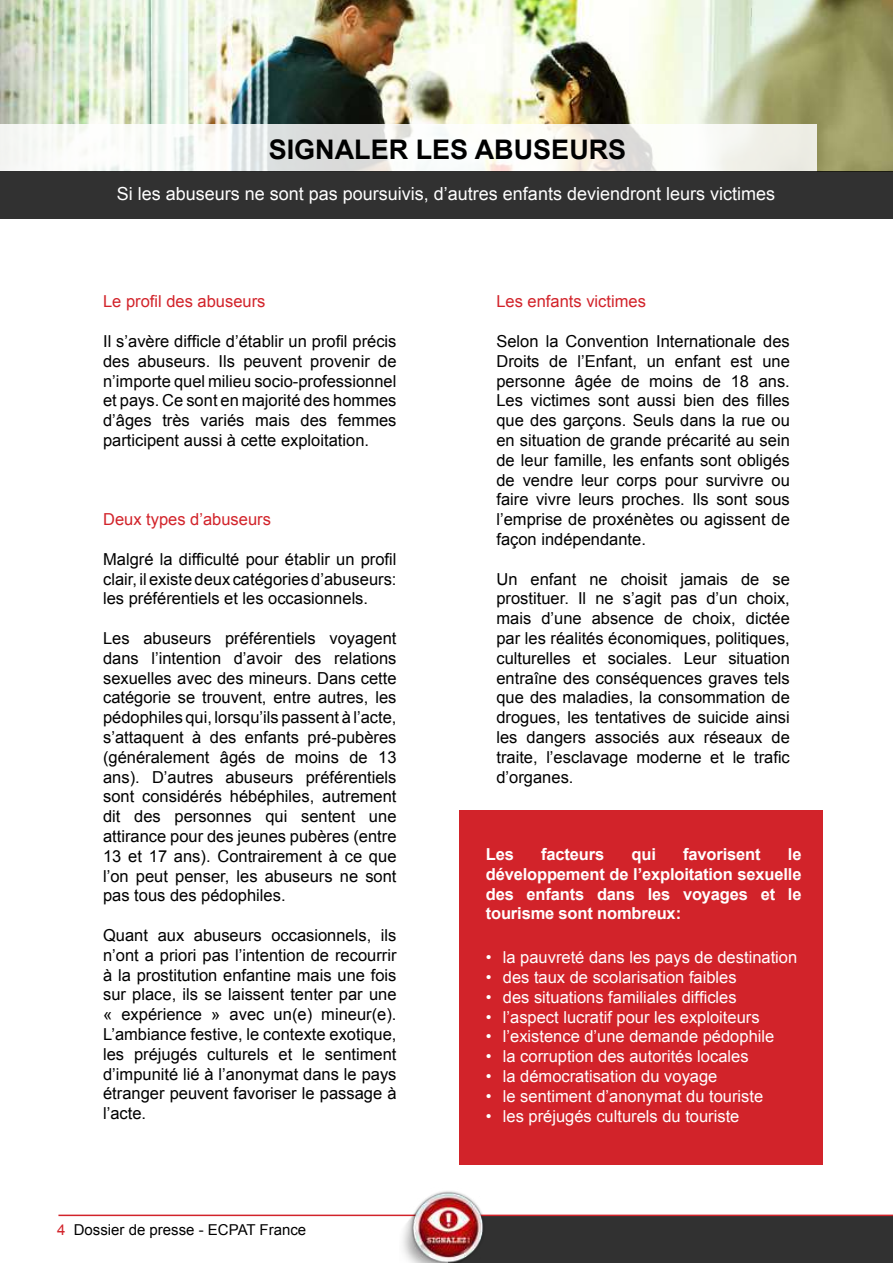
<style>
.page{position:relative;width:893px;height:1263px;background:#fff}
.page>*{position:absolute;margin:0;border:0;box-sizing:border-box;transform-origin:0 0}
.t1{font:700 27px "Arial";color:#000}
.t2{font:18px "Arial";color:#fff}
.t3{font:16.5px/19.8px "Arial";color:#000;text-align:justify}
.t4{font:16.5px "Arial";color:#fff}
.t5{font:700 16.5px/19.8px "Arial";letter-spacing:-.01em;color:#fff;text-align:justify}
.t6{font:16.5px "Arial";color:#d2232a}
.t7{font:15px "Arial";color:#000}
.s1{color:#d2232a}
</style>
<div class="page">
<img style="left:0;top:0;width:893px;height:171px">
<svg style="left:0;top:124px;width:816px;height:47px;fill:#f7f8f5"></svg>
<div style="left:0;top:171px;width:893px;height:48px;background:#313131"></div>
<div style="left:448px;top:1216px;width:445px;height:47px;background:#313131"></div>
<hr style="left:58px;top:1214px;width:835px;height:2px;background:#d2232a">
<img style="left:400px;top:1191px;width:88px;height:72px">
<div style="left:459px;top:810px;width:364px;height:354px;background:#d2232a"></div>
<h1 class="t1" style="left:269px;top:131px;width:356px">Signaler les abuseurs</h1>
<p class="t2" style="left:117px;top:182px;width:660px">Si les abuseurs ne sont pas poursuivis, d’autres enfants deviendront leurs victimes</p>
<p class="t6" style="left:103px;top:291px;width:164px">Le profil des abuseurs</p>
<p class="t3" style="left:103px;top:331px;width:295px">Il s’avère difficle d’établir un profil précis des abuseurs. Ils peuvent provenir de n’importe quel milieu socio-professionnel et pays. Ce sont en majorité des hommes d’âges très variés mais des femmes participent aussi à cette exploitation.</p>
<p class="t6" style="left:103px;top:509px;width:169px">Deux types d’abuseurs</p>
<p class="t3" style="left:103px;top:549px;width:295px">Malgré la difficulté pour établir un profil clair, il existe deux catégories d’abuseurs: les préférentiels et les occasionnels.</p>
<p class="t3" style="left:103px;top:628px;width:295px">Les abuseurs préférentiels voyagent dans l’intention d’avoir des relations sexuelles avec des mineurs. Dans cette catégorie se trouvent, entre autres, les pédophiles qui, lorsqu’ils passent à l’acte, s’attaquent à des enfants pré-pubères (généralement âgés de moins de 13 ans). D’autres abuseurs préférentiels sont considérés hébéphiles, autrement dit des personnes qui sentent une attirance pour des jeunes pubères (entre 13 et 17 ans). Contrairement à ce que l’on peut penser, les abuseurs ne sont pas tous des pédophiles.</p>
<p class="t3" style="left:103px;top:925px;width:295px">Quant aux abuseurs occasionnels, ils n’ont a priori pas l’intention de recourrir à la prostitution enfantine mais une fois sur place, ils se laissent tenter par une « expérience » avec un(e) mineur(e).<br>L’ambiance festive, le contexte exotique, les préjugés culturels et le sentiment d’impunité lié à l’anonymat dans le pays étranger peuvent favoriser le passage à l’acte.</p>
<p class="t7" style="left:57px;top:1219px;width:251px"><span class="s1">4</span> Dossier de presse - ECPAT France</p>
<p class="t6" style="left:496px;top:291px;width:151px">Les enfants victimes</p>
<p class="t3" style="left:496px;top:331px;width:295px">Selon la Convention Internationale des Droits de l’Enfant, un enfant est une personne âgée de moins de 18 ans.<br>Les victimes sont aussi bien des filles que des garçons. Seuls dans la rue ou en situation de grande précarité au sein de leur famille, les enfants sont obligés de vendre leur corps pour survivre ou faire vivre leurs proches. Ils sont sous l’emprise de proxénètes ou agissent de façon indépendante.</p>
<p class="t3" style="left:496px;top:569px;width:295px">Un enfant ne choisit jamais de se prostituer. Il ne s’agit pas d’un choix, mais d’une absence de choix, dictée par les réalités économiques, politiques, culturelles et sociales. Leur situation entraîne des conséquences graves tels que des maladies, la consommation de drogues, les tentatives de suicide ainsi les dangers associés aux réseaux de traite, l’esclavage moderne et le trafic d’organes.</p>
<p class="t5" style="left:486px;top:845px;width:30px">Les</p>
<p class="t5" style="left:541px;top:845px;width:65px">facteurs</p>
<p class="t5" style="left:632px;top:845px;width:26px">qui</p>
<p class="t5" style="left:683px;top:845px;width:79px">favorisent</p>
<p class="t5" style="left:486px;top:845px;width:317px;text-indent:302px">le développement de l’exploitation sexuelle des enfants dans les voyages et le tourisme sont nombreux:</p>
<p class="t4" style="left:486px;top:946px;width:313px">• la pauvreté dans les pays de destination</p>
<p class="t4" style="left:486px;top:966px;width:252px">• des taux de scolarisation faibles</p>
<p class="t4" style="left:486px;top:986px;width:252px">• des situations familiales difficles</p>
<p class="t4" style="left:486px;top:1006px;width:275px">• l’aspect lucratif pour les exploiteurs</p>
<p class="t4" style="left:486px;top:1026px;width:290px">• l’existence d’une demande pédophile</p>
<p class="t4" style="left:486px;top:1045px;width:264px">• la corruption des autorités locales</p>
<p class="t4" style="left:486px;top:1065px;width:233px">• la démocratisation du voyage</p>
<p class="t4" style="left:486px;top:1085px;width:279px">• le sentiment d’anonymat du touriste</p>
<p class="t4" style="left:486px;top:1105px;width:255px">• les préjugés culturels du touriste</p>
</div>
